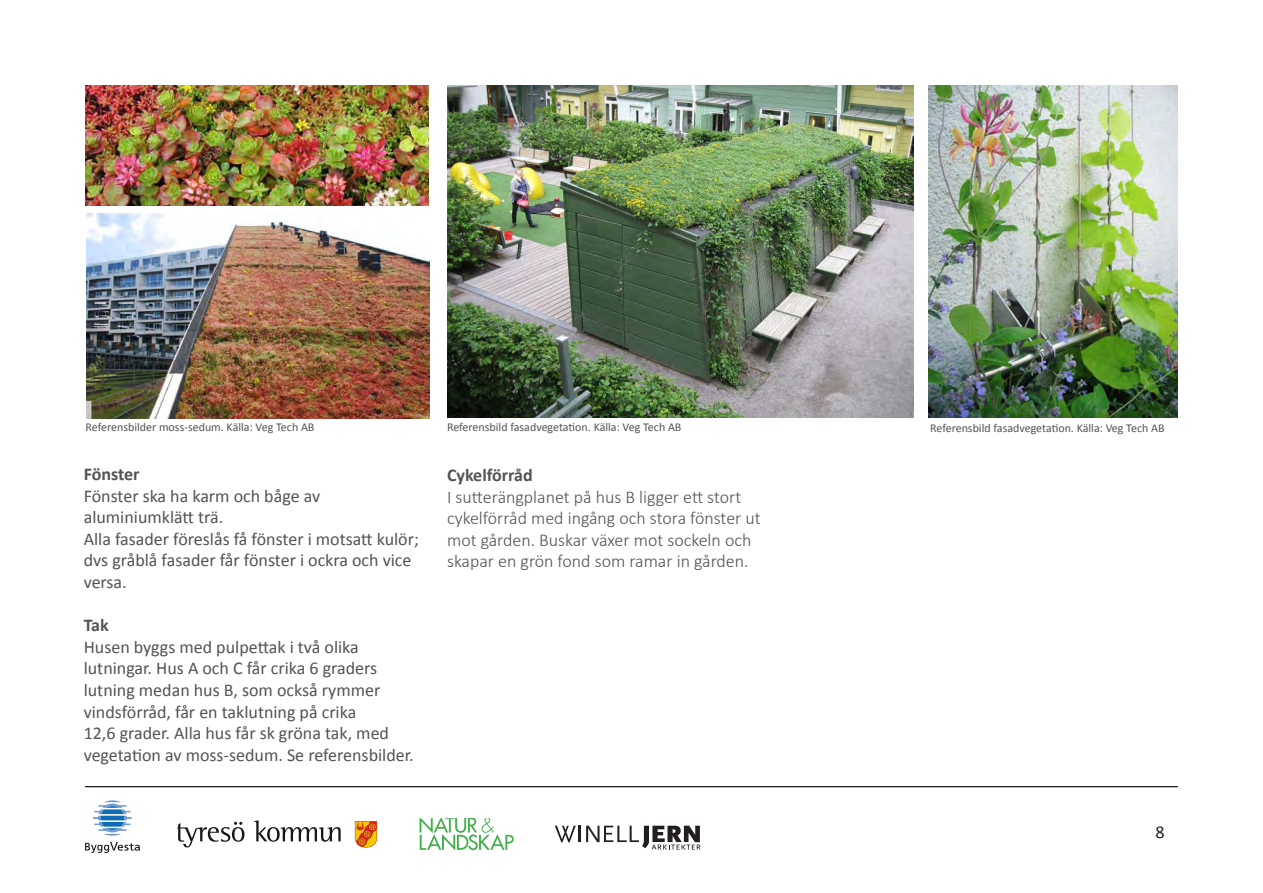
<style>
.page{position:relative;width:1263px;height:893px;background:#fff}
.page>*{position:absolute;margin:0;border:0;box-sizing:border-box;transform-origin:0 0}
.t1{font:18px/21.6px "Calibri";color:#535355}
.t2{font:300 18px/21.6px "Calibri";color:#535355}
.t3{font:700 18px "Calibri";color:#535355}
.t4{font:18px "Calibri";color:#231f20}
.t5{font:12px "Calibri";color:#535355}
</style>
<div class="page">
<hr style="left:85px;top:786px;width:1093px;height:1px;background:#000">
<svg style="left:555px;top:826px;width:145px;height:23px"></svg>
<svg style="left:85px;top:842px;width:55px;height:11px"></svg>
<svg style="left:93px;top:800px;width:39px;height:36px"></svg>
<svg style="left:420px;top:818px;width:94px;height:32px"></svg>
<svg style="left:254px;top:820px;width:87px;height:22px"></svg>
<svg style="left:177px;top:822px;width:67px;height:25px"></svg>
<svg style="left:355px;top:821px;width:22px;height:26px"></svg>
<img style="left:447px;top:85px;width:467px;height:332px">
<img style="left:929px;top:85px;width:249px;height:332px">
<img style="left:86px;top:214px;width:344px;height:204px">
<img style="left:85px;top:85px;width:344px;height:121px">
<p class="t5" style="left:86px;top:419px;width:230px">Referensbilder moss-sedum. Källa: Veg Tech AB</p>
<p class="t5" style="left:447px;top:419px;width:236px">Referensbild fasadvegetation. Källa: Veg Tech AB</p>
<p class="t3" style="left:84px;top:462px;width:57px">Fönster</p>
<p class="t1" style="left:84px;top:485px;width:337px">Fönster ska ha karm och båge av aluminiumklätt trä.<br>Alla fasader föreslås få fönster i motsatt kulör; dvs gråblå fasader får fönster i ockra och vice versa.</p>
<p class="t3" style="left:84px;top:614px;width:27px">Tak</p>
<p class="t1" style="left:84px;top:636px;width:332px">Husen byggs med pulpettak i två olika lutningar. Hus A och C får crika 6 graders lutning medan hus B, som också rymmer vindsförråd, får en taklutning på crika<br>12,6 grader. Alla hus får sk gröna tak, med vegetation av moss-sedum. Se referensbilder.</p>
<p class="t3" style="left:447px;top:464px;width:87px">Cykelförråd</p>
<p class="t2" style="left:447px;top:486px;width:315px">I sutterängplanet på hus B ligger ett stort cykelförråd med ingång och stora fönster ut mot gården. Buskar växer mot sockeln och skapar en grön fond som ramar in gården.</p>
<p class="t5" style="left:930px;top:420px;width:236px">Referensbild fasadvegetation. Källa: Veg Tech AB</p>
<p class="t4" style="left:1155px;top:820px;width:11px">8</p>
</div>
